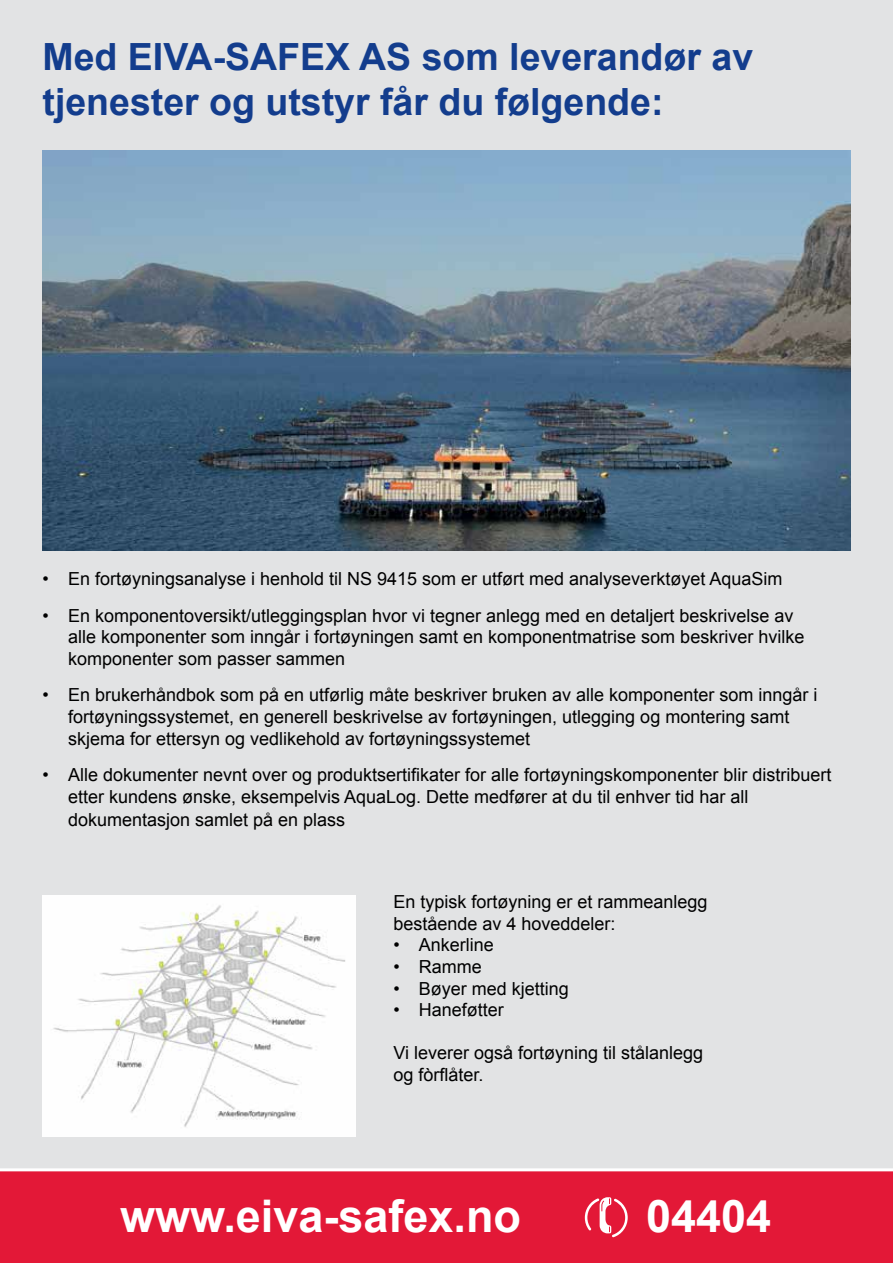
<style>
.page{position:relative;width:893px;height:1263px;background:#e2e3e4}
.page>*{position:absolute;margin:0;border:0;box-sizing:border-box;transform-origin:0 0}
.t1{font:700 45px "Arial";color:#fff}
.t2{font:700 37.5px/45px "Arial";color:#133d8d}
.t3{font:18px/21.6px "Arial";color:#000}
</style>
<div class="page">
<div style="left:0;top:1168px;width:893px;height:95px;background:#e31837"></div>
<svg style="left:585px;top:1197px;width:43px;height:40px;background:#ea586e"></svg>
<img style="left:43px;top:151px;width:807px;height:400px">
<img style="left:43px;top:895px;width:312px;height:241px">
<h2 class="t2" style="left:43px;top:35px;width:712px">Med EIVA-SAFEX AS som leverandør av tjenester og utstyr får du følgende:</h2>
<p class="t3" style="left:43px;top:568px;width:741px">• En fortøyningsanalyse i henhold til NS 9415 som er utført med analyseverktøyet AquaSim</p>
<p class="t3" style="left:68px;top:605px;width:738px;text-indent:-26px">• En komponentoversikt/utleggingsplan hvor vi tegner anlegg med en detaljert beskrivelse av alle komponenter som inngår i fortøyningen samt en komponentmatrise som beskriver hvilke komponenter som passer sammen</p>
<p class="t3" style="left:68px;top:684px;width:751px;text-indent:-26px">• En brukerhåndbok som på en utførlig måte beskriver bruken av alle komponenter som inngår i fortøyningssystemet, en generell beskrivelse av fortøyningen, utlegging og montering samt skjema for ettersyn og vedlikehold av fortøyningssystemet</p>
<p class="t3" style="left:68px;top:764px;width:765px;text-indent:-26px">• Alle dokumenter nevnt over og produktsertifikater for alle fortøyningskomponenter blir distribuert etter kundens ønske, eksempelvis AquaLog. Dette medfører at du til enhver tid har all</p>
<p class="t3" style="left:68px;top:809px;width:279px">dokumentasjon samlet på en plass</p>
<p class="t3" style="left:393px;top:891px;width:316px">En typisk fortøyning er et rammeanlegg bestående av 4 hoveddeler:</p>
<p class="t3" style="left:393px;top:934px;width:102px">• Ankerline</p>
<p class="t3" style="left:393px;top:956px;width:90px">• Ramme</p>
<p class="t3" style="left:393px;top:978px;width:177px">• Bøyer med kjetting</p>
<p class="t3" style="left:393px;top:999px;width:112px">• Haneføtter</p>
<p class="t3" style="left:393px;top:1042px;width:311px">Vi leverer også fortøyning til stålanlegg og fòrflåter.</p>
<h1 class="t1" style="left:120px;top:1186px;width:402px">www.eiva-safex.no</h1>
<h1 class="t1" style="left:646px;top:1186px;width:127px">04404</h1>
</div>
